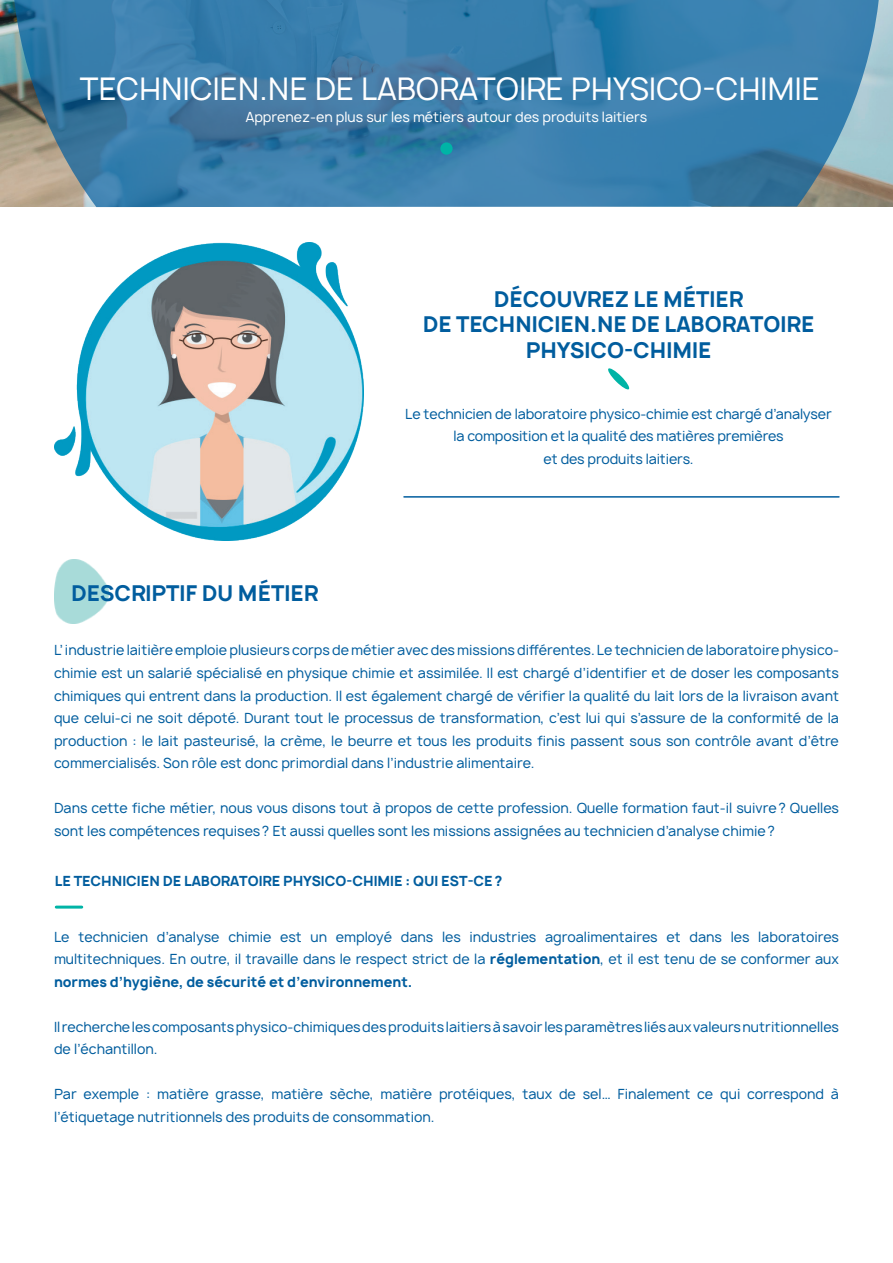
<style>
.page{position:relative;width:893px;height:1263px;background:#fff}
.page>*{position:absolute;margin:0;border:0;box-sizing:border-box;transform-origin:0 0}
.t1{font:30px "Manrope";color:#fff}
.t2{font:700 21px/25.2px "Manrope";color:#015d9e;text-align:center}
.t3{font:13.5px/22.5px "Manrope";color:#015d9e}
.t4{font:13.5px "Manrope";color:#fff}
.t5{font:700 13.5px "Manrope";color:#015d9e}
.s1{font-weight:700}
</style>
<div class="page">
<img style="left:54px;top:242px;width:309px;height:298px">
<svg style="left:608px;top:368px;width:22px;height:22px"></svg>
<img style="left:54px;top:560px;width:54px;height:64px">
<hr style="left:404px;top:496px;width:435px;height:2px;background:#015d9e">
<img style="left:0;top:0;width:893px;height:206px">
<svg style="left:11px;top:0;width:871px;height:207px;background:#4180a9"></svg>
<div style="left:440px;top:142px;width:13px;height:13px;background:#00b4a6;border-radius:50%"></div>
<hr style="left:56px;top:905px;width:26px;height:3px;background:#00b4a6">
<h1 class="t1" style="left:80px;top:70px;width:741px">TECHNICIEN.NE DE LABORATOIRE PHYSICO-CHIMIE</h1>
<p class="t4" style="left:246px;top:108px;width:403px">Apprenez-en plus sur les métiers autour des produits laitiers</p>
<h2 class="t2" style="left:423px;top:287px;width:393px">DÉCOUVREZ LE MÉTIER<br>DE TECHNICIEN.NE DE LABORATOIRE<br>PHYSICO-CHIMIE</h2>
<h2 class="t2" style="left:71px;top:581px;width:249px">DESCRIPTIF DU MÉTIER</h2>
<p class="t3" style="left:405px;top:403px;width:428px;text-align:center">Le technicien de laboratoire physico-chimie est chargé d’analyser la composition et la qualité des matières premières<br>et des produits laitiers.</p>
<p class="t3" style="left:54px;top:639px;width:786px;text-align:justify">L’ industrie laitière emploie plusieurs corps de métier avec des missions différentes. Le technicien de laboratoire physico&shy;chimie est un salarié spécialisé en physique chimie et assimilée. Il est chargé d’identifier et de doser les composants chimiques qui entrent dans la production. Il est également chargé de vérifier la qualité du lait lors de la livraison avant que celui-ci ne soit dépoté. Durant tout le processus de transformation, c’est lui qui s’assure de la conformité de la production : le lait pasteurisé, la crème, le beurre et tous les produits finis passent sous son contrôle avant d’être commercialisés. Son rôle est donc primordial dans l’industrie alimentaire.</p>
<p class="t3" style="left:54px;top:797px;width:786px">Dans cette fiche métier, nous vous disons tout à propos de cette profession. Quelle formation faut-il suivre? Quelles sont les compétences requises? Et aussi quelles sont les missions assignées au technicien d’analyse chimie?</p>
<p class="t5" style="left:55px;top:872px;width:449px">LE TECHNICIEN DE LABORATOIRE PHYSICO-CHIMIE : QUI EST-CE?</p>
<p class="t3" style="left:54px;top:926px;width:786px;text-align:justify">Le technicien d’analyse chimie est un employé dans les industries agroalimentaires et dans les laboratoires multitechniques. En outre, il travaille dans le respect strict de la <span class="s1">réglementation</span>, et il est tenu de se conformer aux <span class="s1">normes d’hygiène, de sécurité et d’environnement.</span></p>
<p class="t3" style="left:54px;top:1016px;width:786px">Il recherche les composants physico-chimiques des produits laitiers à savoir les paramètres liés aux valeurs nutritionnelles de l’échantillon.</p>
<p class="t3" style="left:54px;top:1083px;width:786px">Par exemple : matière grasse, matière sèche, matière protéiques, taux de sel… Finalement ce qui correspond à l’étiquetage nutritionnels des produits de consommation.</p>
</div>
